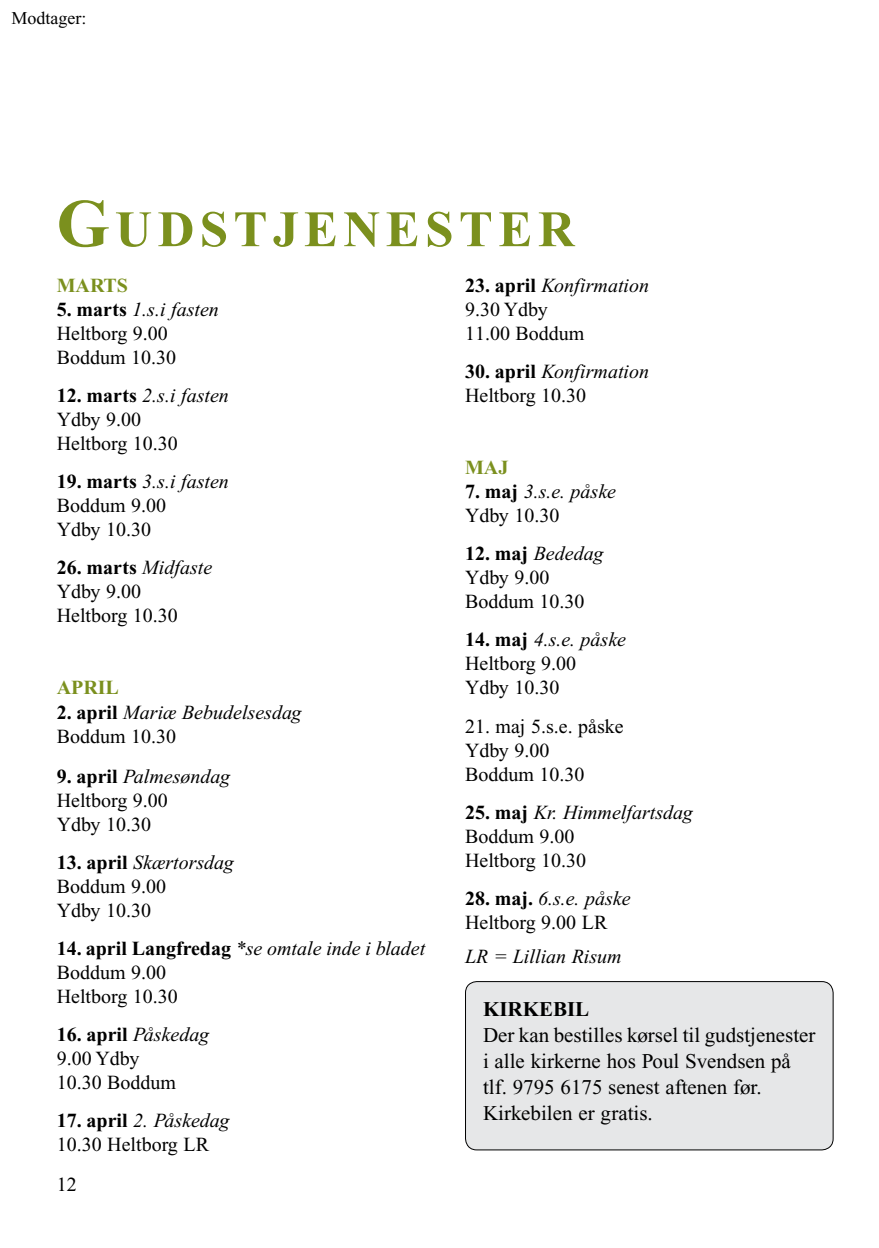
<style>
.page{position:relative;width:879px;height:1248px;background:#fff}
.page>*{position:absolute;margin:0;border:0;box-sizing:border-box;transform-origin:0 0}
.t1{font:700 51px "Times New Roman PS Std";letter-spacing:.105em;color:#7b901e}
.t2{font:21px/26px "Times New Roman PS Std";color:#000}
.t3{font:700 21px "Times New Roman PS Std";color:#000}
.t4{font:20px/24px "Times New Roman PS Std";color:#000}
.t5{font:italic 20px/24px "Times New Roman PS Std";color:#000}
.t6{font:700 20px "Times New Roman PS Std";color:#7b901e}
.t7{font:18px "Times New Roman PS Std";color:#000}
.s1{font-size:68px}
.s2{font-weight:700}
.s3{font-style:italic}
.s4{font-weight:700;font-style:normal}
.s5{font-style:normal}
</style>
<div class="page">
<div style="left:465px;top:981px;width:368px;height:168px;background:#e6e7e8;border-radius:11px"></div>
<div style="left:465px;top:981px;width:368px;height:169px;border:1px solid #000;border-radius:11px"></div>
<p class="t7" style="left:11px;top:8px;width:76px">Modtager:</p>
<h1 class="t1" style="left:57px;top:201px;width:519px"><span class="s1">G</span>UDSTJENESTER</h1>
<p class="t6" style="left:57px;top:274px;width:34px">MART</p>
<p class="t6" style="left:117px;top:274px;width:13px">S</p>
<p class="t4" style="left:57px;top:297px;width:164px"><span class="s2">5. marts</span> <span class="s3">1.s.i fasten<br></span>Heltborg 9.00<br>Boddum 10.30</p>
<p class="t4" style="left:57px;top:383px;width:174px"><span class="s2">12. marts</span> <span class="s3">2.s.i fasten<br></span>Ydby 9.00<br>Heltborg 10.30</p>
<p class="t4" style="left:57px;top:469px;width:174px"><span class="s2">19. marts</span> <span class="s3">3.s.i fasten<br></span>Boddum 9.00<br>Ydby 10.30</p>
<p class="t4" style="left:57px;top:555px;width:157px"><span class="s2">26. marts</span> <span class="s3">Midfaste<br></span>Ydby 9.00<br>Heltborg 10.30</p>
<p class="t4" style="left:465px;top:273px;width:186px"><span class="s2">23. april</span> <span class="s3">Konfirmation<br></span>9.30 Ydby<br>11.00 Boddum</p>
<p class="t4" style="left:465px;top:359px;width:186px"><span class="s2">30. april</span> <span class="s3">Konfirmation<br></span>Heltborg 10.30</p>
<p class="t6" style="left:465px;top:456px;width:45px">MAJ</p>
<p class="t5" style="left:465px;top:480px;width:153px"><span class="s4">7. maj</span> 3.s.e. påske<br><span class="s5">Ydby 10.30</span></p>
<p class="t4" style="left:465px;top:541px;width:140px"><span class="s2">12. maj</span> <span class="s3">Bededag<br></span>Ydby 9.00<br>Boddum 10.30</p>
<p class="t4" style="left:465px;top:627px;width:163px"><span class="s2">14. maj</span> <span class="s3">4.s.e. påske<br></span>Heltborg 9.00<br>Ydby 10.30</p>
<p class="t4" style="left:465px;top:713px;width:160px">21. maj 5.s.e. påske<br>Ydby 9.00<br>Boddum 10.30</p>
<p class="t4" style="left:465px;top:799px;width:229px"><span class="s2">25. maj</span> <span class="s3">Kr. Himmelfartsdag<br></span>Boddum 9.00<br>Heltborg 10.30</p>
<p class="t4" style="left:465px;top:885px;width:167px"><span class="s2">28. maj.</span> <span class="s3">6.s.e. påske<br></span>Heltborg 9.00 LR</p>
<p class="t5" style="left:465px;top:944px;width:158px">LR = Lillian Risum</p>
<p class="t3" style="left:483px;top:997px;width:108px">Kirkebil</p>
<p class="t2" style="left:483px;top:1021px;width:334px">Der kan bestilles kørsel til gudstjenester i alle kirkerne hos Poul Svendsen på tlf. 9795 6175 senest aftenen før.<br>Kirkebilen er gratis.</p>
<p class="t6" style="left:57px;top:676px;width:15px">APR</p>
<p class="t6" style="left:98px;top:676px;width:22px">IL</p>
<p class="t5" style="left:57px;top:700px;width:246px"><span class="s4">2. april</span> Mariæ Bebudelsesdag<br><span class="s5">Boddum 10.30</span></p>
<p class="t4" style="left:57px;top:763px;width:175px"><span class="s2">9. april</span> <span class="s3">Palmesøndag<br></span>Heltborg 9.00<br>Ydby 10.30</p>
<p class="t4" style="left:57px;top:849px;width:179px"><span class="s2">13. april</span> <span class="s3">Skærtorsdag<br></span>Boddum 9.00<br>Ydby 10.30</p>
<p class="t4" style="left:57px;top:935px;width:370px"><span class="s2">14. april Langfredag</span> <span class="s3">*se omtale inde i bladet<br></span>Boddum 9.00<br>Heltborg 10.30</p>
<p class="t4" style="left:57px;top:1021px;width:154px"><span class="s2">16. april</span> <span class="s3">Påskedag<br></span>9.00 Ydby<br>10.30 Boddum</p>
<p class="t4" style="left:57px;top:1107px;width:174px"><span class="s2">17. april</span> <span class="s3">2. Påskedag<br></span>10.30 Heltborg LR</p>
<p class="t4" style="left:57px;top:1172px;width:21px">12</p>
</div>
